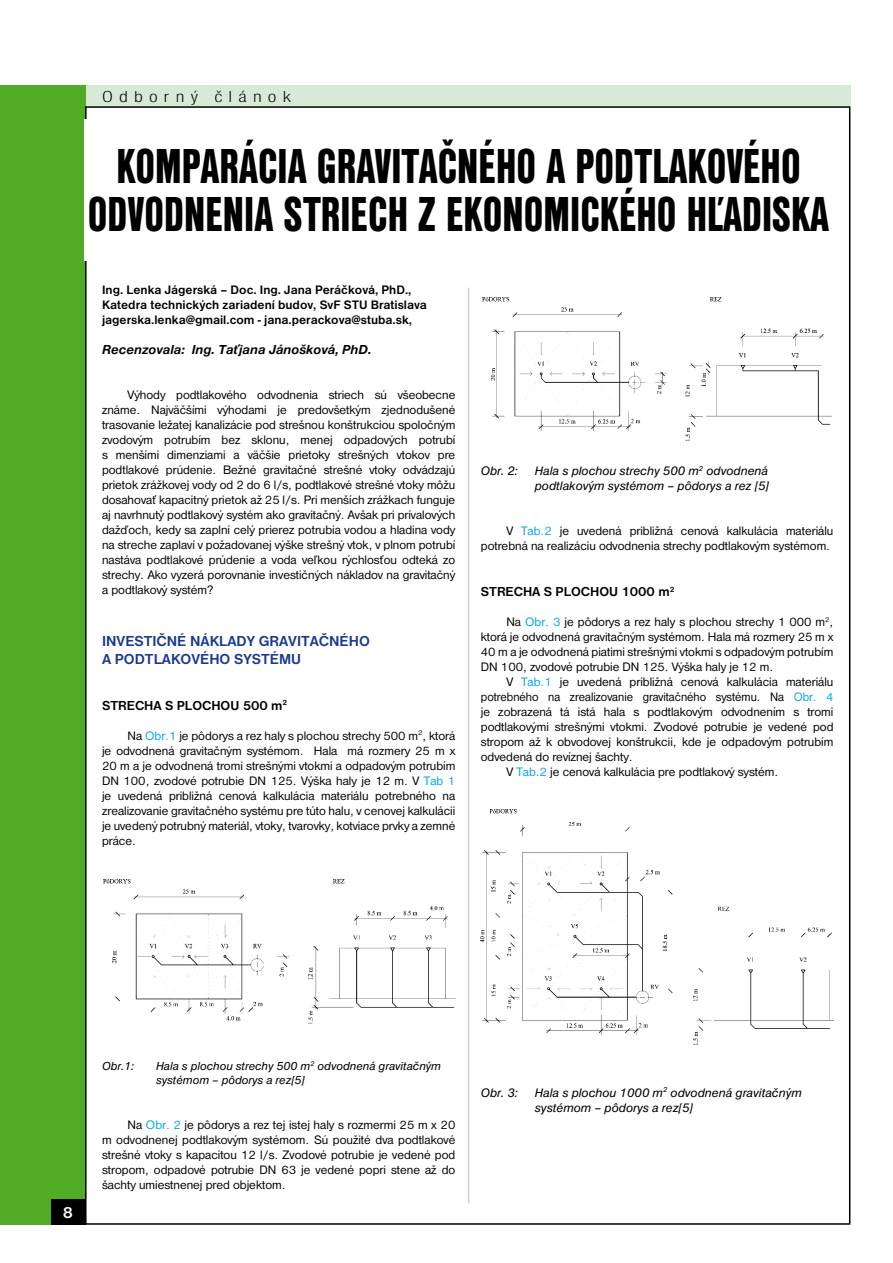
<style>
.page{position:relative;width:893px;height:1263px;background:#fff}
.page>*{position:absolute;margin:0;border:0;box-sizing:border-box;transform-origin:0 0}
.t1{font:51px/48px "Nimbus San DEE Blac Cond";color:#000;text-align:right;scale:.86 1}
.t2{font:16.5px "Nimbus San DEE Ligh Cond";letter-spacing:.3em;color:#000;scale:1.25 1}
.t3{font:700 16.5px "Nimbus San DEE";color:#fff}
.t4{font:700 15px/18px "Nimbus San DEE";color:#1b3892}
.t5{font:700 13.5px "Nimbus San DEE";color:#000}
.t6{font:italic 700 13.5px "Nimbus San DEE";color:#000}
.t7{font:12.75px/15px "Nimbus San DEE";color:#000;text-align:justify}
.t8{font:700 12.75px/15px "Nimbus San DEE";color:#000}
.t9{font:italic 12.75px/15px "Nimbus San DEE";color:#000}
.t10{font:12.75px "Nimbus San DEE";color:#000;scale:.95 1}
.t11{font:italic 12px/14.4px "Nimbus San DEE";color:#000}
.s1{color:#00a6eb}
</style>
<div class="page">
<div style="left:85px;top:85px;width:765px;height:21px;background:#d6ead7"></div>
<div style="left:0;top:85px;width:85px;height:1140px;background:#50ac25"></div>
<div style="left:51px;top:1199px;width:34px;height:26px;background:#000"></div>
<div style="left:84px;top:119px;width:749px;height:142px;background:#fff"></div>
<hr style="left:468px;top:288px;width:1px;height:915px;background:#ced0d2">
<img style="left:103px;top:879px;width:353px;height:144px">
<img style="left:483px;top:298px;width:348px;height:142px">
<img style="left:481px;top:809px;width:352px;height:235px">
<p class="t2" style="left:102px;top:87px;width:153px">Odborný článok</p>
<h1 class="t1" style="left:116px;top:142px;width:601px">KOMPARÁCIA GRAVITAČN ÉHO A PODTLAK</h1>
<h1 class="t1" style="left:88px;top:142px;width:830px">OVÉHO<br>ODVODNENIA STRIECH Z EKONOMICKÉHO HĽADISKA</h1>
<p class="t8" style="left:102px;top:283px;width:326px">Ing. Lenka Jágerská – Doc. Ing. Jana Peráčková, PhD.,<br>Katedra technických zariadení budov, SvF STU Bratislava jagerska.lenka@gmail.com - jana.perackova@stuba.sk,</p>
<p class="t6" style="left:102px;top:342px;width:271px">Recenzovala: Ing. Taťjana Jánošková, PhD.</p>
<p class="t7" style="left:102px;top:388px;width:355px;text-indent:26px">Výhody podtlakového odvodnenia striech sú všeobecne známe. Najväčšími výhodami je predovšetkým zjednodušené trasovanie ležatej kanalizácie pod strešnou konštrukciou spoločným zvodovým potrubím bez sklonu, menej odpadových potrubí s menšími dimenziami a väčšie prietoky strešných vtokov pre podtlakové prúdenie. Bežné gravitačné strešné vtoky odvádzajú prietok zrážkovej vody od 2 do 6 l/s, podtlakové strešné vtoky môžu dosahovať kapacitný prietok až 25 l/s. Pri menších zrážkach funguje aj navrhnutý podtlakový systém ako gravitačný. Avšak pri prívalových dažďoch, kedy sa zaplní celý prierez potrubia vodou a hladina vody na streche zaplaví v požadovanej výške strešný vtok, v plnom potrubí nastáva podtlakové prúdenie a voda veľkou rýchlosťou odteká zo strechy. Ako vyzerá porovnanie investičných nákladov na gravitačný a podtlakový systém?</p>
<p class="t4" style="left:102px;top:632px;width:269px">INVESTIČNÉ NÁKLADY GRAVITAČNÉHO<br>A PODTLAKOVÉHO SYSTÉMU</p>
<p class="t5" style="left:102px;top:698px;width:187px">STRECHA S PLOCHOU 500 m<sup>2</sup></p>
<p class="t7" style="left:102px;top:728px;width:355px;text-indent:26px">Na <span class="s1">Obr.1</span> je pôdorys a rez haly s plochou strechy 500 m<sup>2</sup>, ktorá je odvodnená gravitačným systémom. Hala má rozmery 25 m x 20 m a je odvodnená tromi strešnými vtokmi a odpadovým potrubím DN 100, zvodové potrubie DN 125. Výška haly je 12 m. V <span class="s1">Tab 1 </span>je uvedená približná cenová kalkulácia materiálu potrebného na zrealizovanie gravitačného systému pre túto halu, v cenovej kalkulácii je uvedený potrubný materiál, vtoky, tvarovky, kotviace prvky a zemné práce.</p>
<p class="t9" style="left:481px;top:463px;width:38px">Obr. 2:</p>
<p class="t9" style="left:535px;top:463px;width:236px">Hala s plochou strechy 500 m<sup>2</sup> odvodnená podtlakovým systémom – pôdorys a rez [5]</p>
<p class="t7" style="left:481px;top:523px;width:354px;text-align:right">V <span class="s1">Tab.2</span> je uvedená približná cenová kalkulácia materiálu potrebná na realizáciu odvodnenia strechy podtlakovým systémom.</p>
<p class="t5" style="left:481px;top:584px;width:195px">STRECHA S PLOCHOU 1000 m<sup>2</sup></p>
<p class="t7" style="left:481px;top:614px;width:354px;text-indent:26px">Na <span class="s1">Obr. 3</span> je pôdorys a rez haly s plochou strechy 1 000 m<sup>2</sup>, ktorá je odvodnená gravitačným systémom. Hala má rozmery 25 m x 40 m a je odvodnená piatimi strešnými vtokmi s odpadovým potrubím DN 100, zvodové potrubie DN 125. Výška haly je 12 m.</p>
<p class="t7" style="left:506px;top:674px;width:329px">V <span class="s1">Tab.1</span> je uvedená približná cenová kalkulácia materiálu</p>
<p class="t10" style="left:481px;top:690px;width:373px">potrebného na zrealizovanie gravitačného systému. Na <span class="s1">Obr. 4</span></p>
<p class="t7" style="left:481px;top:704px;width:354px">je zobrazená tá istá hala s podtlakovým odvodnením s tromi</p>
<p class="t7" style="left:481px;top:719px;width:354px">podtlakovými strešnými vtokmi. Zvodové potrubie je vedené pod</p>
<p class="t7" style="left:481px;top:734px;width:354px">stropom až k obvodovej konštrukcii, kde je odpadovým potrubím</p>
<p class="t7" style="left:481px;top:749px;width:153px">odvedená do revíznej šachty.</p>
<p class="t7" style="left:506px;top:764px;width:273px">V <span class="s1">Tab.2</span> je cenová kalkulácia pre podtlakový systém.</p>
<p class="t3" style="left:63px;top:1203px;width:12px">8</p>
<p class="t11" style="left:102px;top:1058px;width:33px">Obr.1:</p>
<p class="t11" style="left:156px;top:1058px;width:287px">Hala s plochou strechy 500 m<sup>2</sup> odvodnená gravitačným systémom – pôdorys a rez[5]</p>
<p class="t7" style="left:102px;top:1117px;width:355px;text-indent:26px">Na <span class="s1">Obr. 2</span> je pôdorys a rez tej istej haly s rozmermi 25 m x 20 m odvodnenej podtlakovým systémom. Sú použité dva podtlakové strešné vtoky s kapacitou 12 l/s. Zvodové potrubie je vedené pod stropom, odpadové potrubie DN 63 je vedené popri stene až do šachty umiestnenej pred objektom.</p>
<p class="t9" style="left:481px;top:1085px;width:38px">Obr. 3:</p>
<p class="t9" style="left:535px;top:1085px;width:269px">Hala s plochou 1000 m<sup>2</sup> odvodnená gravitačným systémom – pôdorys a rez[5]</p>
</div>
